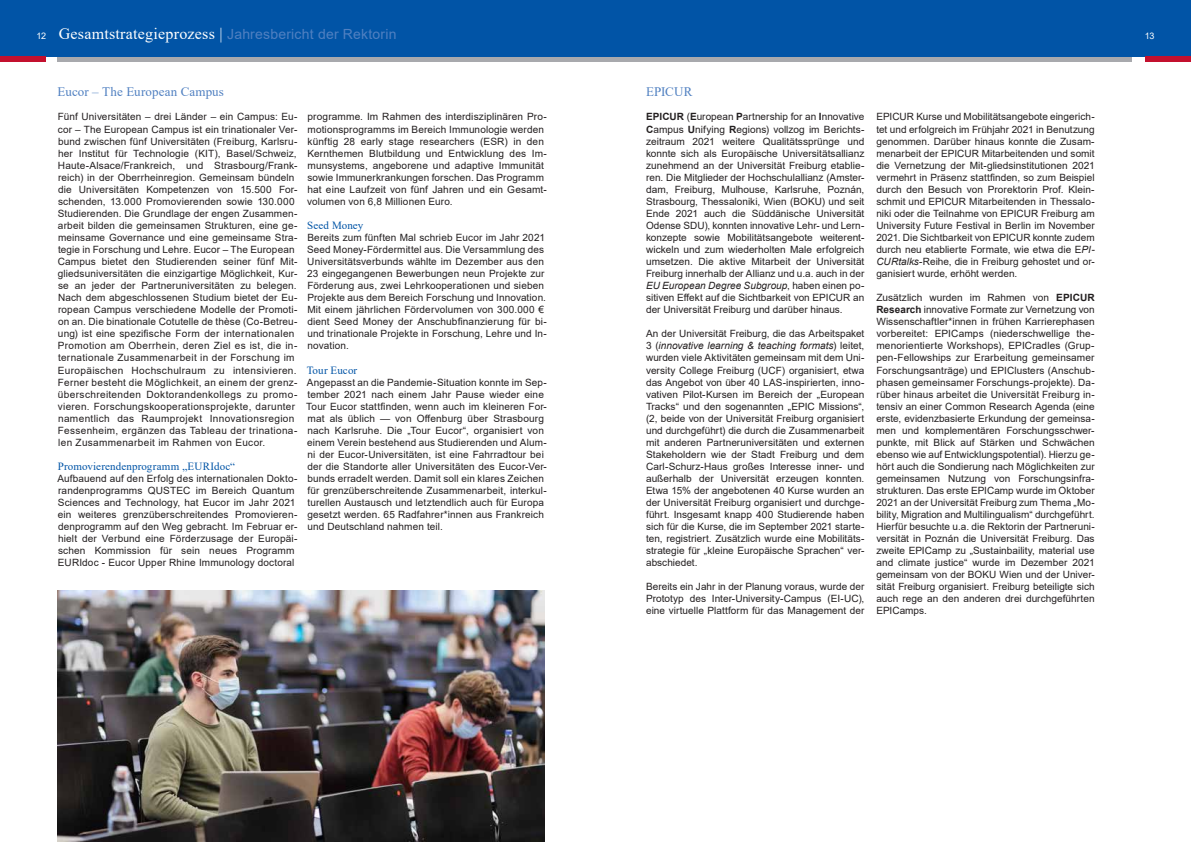
<style>
.page{position:relative;width:1191px;height:842px;background:#fff}
.page>*{position:absolute;margin:0;border:0;box-sizing:border-box;transform-origin:0 0}
.t1{font:14px "Arial";letter-spacing:.015em;color:#5080c1}
.t2{font:13px "Times New Roman";letter-spacing:.005em;color:#5080c1}
.t3{font:11px "Times New Roman";letter-spacing:.01em;color:#0154a6}
.t4{font:10px/12px "Arial";letter-spacing:.015em;color:#231f20;text-align:justify}
.t5{font:9px "Arial";color:#fff}
.s1{font-size:9px;color:#fff}
.s2{font-family:"Times New Roman";font-size:16px;color:#fff}
.s3{font-weight:700}
.s4{font-style:italic}
</style>
<div class="page">
<div style="left:58px;top:57px;width:1074px;height:5px;background:#a8a9ad"></div>
<div style="left:0;top:0;width:1191px;height:57px;background:#0154a6"></div>
<div style="left:1144px;top:57px;width:47px;height:5px;background:#c3102e"></div>
<div style="left:0;top:57px;width:46px;height:5px;background:#c3102e"></div>
<img style="left:58px;top:590px;width:486px;height:252px">
<h1 class="t1" style="left:36px;top:25px;width:362px"><span class="s1">12</span> <span class="s2">Gesamtstrategieprozess |</span> Jahresbericht der Rektorin</h1>
<p class="t5" style="left:1144px;top:30px;width:11px">13</p>
<h2 class="t2" style="left:58px;top:83px;width:168px">Eucor – The European Campus</h2>
<p class="t4" style="left:58px;top:111px;width:241px;text-align:left">Fünf Universitäten – drei Länder – ein Campus: Eu&shy;cor – The European Campus ist ein trinationaler Ver&shy;bund zwischen fünf Universitäten (Freiburg, Karlsru&shy;her Institut für Technologie (KIT), Basel/Schweiz, Haute-Alsace/Frankreich, und Strasbourg/Frank&shy;reich) in der Oberrheinregion. Gemeinsam bündeln die Universitäten Kompetenzen von 15.500 For&shy;schenden, 13.000 Promovierenden sowie 130.000<br>Studierenden. Die Grundlage der engen Zusammen&shy;arbeit bilden die gemeinsamen Strukturen, eine ge&shy;meinsame Governance und eine gemeinsame Stra&shy;tegie in Forschung und Lehre. Eucor – The European Campus bietet den Studierenden seiner fünf Mit&shy;gliedsuniversitäten die einzigartige Möglichkeit, Kur&shy;se an jeder der Partneruniversitäten zu belegen.<br>Nach dem abgeschlossenen Studium bietet der Eu&shy;ropean Campus verschiedene Modelle der Promoti&shy;on an. Die binationale Cotutelle de thèse (Co-Betreu&shy;ung) ist eine spezifische Form der internationalen Promotion am Oberrhein, deren Ziel es ist, die in&shy;ternationale Zusammenarbeit in der Forschung im Europäischen Hochschulraum zu intensivieren.<br>Ferner besteht die Möglichkeit, an einem der grenz&shy;überschreitenden Doktorandenkollegs zu promo&shy;vieren. Forschungskooperationsprojekte, darunter namentlich das Raumprojekt Innovationsregion Fessenheim, ergänzen das Tableau der trinationa&shy;len Zusammenarbeit im Rahmen von Eucor.</p>
<p class="t3" style="left:58px;top:458px;width:179px">Promovierendenprogramm „EURIdoc“</p>
<p class="t4" style="left:57px;top:472px;width:241px;text-align:left">Aufbauend auf den Erfolg des internationalen Dokto&shy;randenprogramms QUSTEC im Bereich Quantum Sciences and Technology, hat Eucor im Jahr 2021 ein weiteres grenzüberschreitendes Promovieren&shy;denprogramm auf den Weg gebracht. Im Februar er&shy;hielt der Verbund eine Förderzusage der Europäi&shy;schen Kommission für sein neues Programm EURIdoc - Eucor Upper Rhine Immunology doctoral</p>
<p class="t4" style="left:307px;top:111px;width:241px;text-align:left">programme. Im Rahmen des interdisziplinären Pro&shy;motionsprogramms im Bereich Immunologie werden künftig 28 early stage researchers (ESR) in den Kernthemen Blutbildung und Entwicklung des Im&shy;munsystems, angeborene und adaptive Immunität sowie Immunerkrankungen forschen. Das Programm hat eine Laufzeit von fünf Jahren und ein Gesamt&shy;volumen von 6,8 Millionen Euro.</p>
<p class="t3" style="left:307px;top:217px;width:58px">Seed Money</p>
<p class="t4" style="left:307px;top:231px;width:241px;text-align:left">Bereits zum fünften Mal schrieb Eucor im Jahr 2021<br>Seed Money-Fördermittel aus. Die Versammlung des Universitätsverbunds wählte im Dezember aus den 23 eingegangenen Bewerbungen neun Projekte zur Förderung aus, zwei Lehrkooperationen und sieben Projekte aus dem Bereich Forschung und Innovation.<br>Mit einem jährlichen Fördervolumen von 300.000 € dient Seed Money der Anschubfinanzierung für bi&shy;und trinationale Projekte in Forschung, Lehre und In&shy;novation.</p>
<p class="t3" style="left:307px;top:362px;width:52px">Tour Eucor</p>
<p class="t4" style="left:306px;top:376px;width:242px;text-align:left">Angepasst an die Pandemie-Situation konnte im Sep&shy;tember 2021 nach einem Jahr Pause wieder eine Tour Eucor stattfinden, wenn auch im kleineren For&shy;mat als üblich — von Offenburg über Strasbourg nach Karlsruhe. Die „Tour Eucor“, organisiert von einem Verein bestehend aus Studierenden und Alum&shy;ni der Eucor-Universitäten, ist eine Fahrradtour bei der die Standorte aller Universitäten des Eucor-Ver&shy;bunds erradelt werden. Damit soll ein klares Zeichen für grenzüberschreitende Zusammenarbeit, interkul&shy;turellen Austausch und letztendlich auch für Europa gesetzt werden. 65 Radfahrer*innen aus Frankreich und Deutschland nahmen teil.</p>
<h2 class="t2" style="left:646px;top:83px;width:48px">EPICUR</h2>
<p class="t4" style="left:646px;top:111px;width:220px"><span class="s3">EPICUR</span> (<span class="s3">E</span>uropean <span class="s3">P</span>artnership for an <span class="s3">I</span>nnovative <span class="s3">C</span>ampus <span class="s3">U</span>nifying <span class="s3">R</span>egions) vollzog im Berichts&shy;zeitraum 2021 weitere Qualitätssprünge und konnte sich als Europäische Universitätsallianz zunehmend an der Universität Freiburg etablie&shy;ren. Die Mitglieder der Hochschulallianz (Amster&shy;dam, Freiburg, Mulhouse, Karlsruhe, Poznán, Strasbourg, Thessaloniki, Wien (BOKU) und seit Ende 2021 auch die Süddänische Universität Odense SDU), konnten innovative Lehr- und Lern&shy;konzepte sowie Mobilitätsangebote weiterent&shy;wickeln und zum wiederholten Male erfolgreich umsetzen. Die aktive Mitarbeit der Universität Freiburg innerhalb der Allianz und u.a. auch in der <span class="s4">EU European Degree Subgroup</span>, haben einen po&shy;sitiven Effekt auf die Sichtbarkeit von EPICUR an der Universität Freiburg und darüber hinaus.</p>
<p class="t4" style="left:646px;top:328px;width:220px">An der Universität Freiburg, die das Arbeitspaket 3 (<span class="s4">innovative learning &amp; teaching formats</span>) leitet, wurden viele Aktivitäten gemeinsam mit dem Uni&shy;versity College Freiburg (UCF) organisiert, etwa das Angebot von über 40 LAS-inspirierten, inno&shy;vativen Pilot-Kursen im Bereich der „European Tracks“ und den sogenannten „EPIC Missions“, (2, beide von der Universität Freiburg organisiert und durchgeführt) die durch die Zusammenarbeit mit anderen Partneruniversitäten und externen Stakeholdern wie der Stadt Freiburg und dem Carl-Schurz-Haus großes Interesse inner- und außerhalb der Universität erzeugen konnten.<br>Etwa 15% der angebotenen 40 Kurse wurden an der Universität Freiburg organisiert und durchge&shy;führt. Insgesamt knapp 400 Studierende haben sich für die Kurse, die im September 2021 starte&shy;ten, registriert. Zusätzlich wurde eine Mobilitäts&shy;strategie für „kleine Europäische Sprachen“ ver&shy;abschiedet.</p>
<p class="t4" style="left:646px;top:581px;width:220px">Bereits ein Jahr in der Planung voraus, wurde der Prototyp des Inter-University-Campus (EI-UC), eine virtuelle Plattform für das Management der</p>
<p class="t4" style="left:876px;top:111px;width:220px">EPICUR Kurse und Mobilitätsangebote eingerich&shy;tet und erfolgreich im Frühjahr 2021 in Benutzung genommen. Darüber hinaus konnte die Zusam&shy;menarbeit der EPICUR Mitarbeitenden und somit die Vernetzung der Mit-gliedsinstitutionen 2021 vermehrt in Präsenz stattfinden, so zum Beispiel durch den Besuch von Prorektorin Prof. Klein&shy;schmit und EPICUR Mitarbeitenden in Thessalo&shy;niki oder die Teilnahme von EPICUR Freiburg am University Future Festival in Berlin im November 2021. Die Sichtbarkeit von EPICUR konnte zudem durch neu etablierte Formate, wie etwa die E<span class="s4">PI-CURtalks</span>-Reihe, die in Freiburg gehostet und or&shy;ganisiert wurde, erhöht werden.</p>
<p class="t4" style="left:876px;top:292px;width:220px">Zusätzlich wurden im Rahmen von <span class="s3">EPICUR Research</span> innovative Formate zur Vernetzung von Wissenschaftler*innen in frühen Karrierephasen vorbereitet: EPICamps (niederschwellige the&shy;menorientierte Workshops), EPICradles (Grup&shy;pen-Fellowships zur Erarbeitung gemeinsamer Forschungsanträge) und EPIClusters (Anschub&shy;phasen gemeinsamer Forschungs-projekte). Da&shy;rüber hinaus arbeitet die Universität Freiburg in&shy;tensiv an einer Common Research Agenda (eine erste, evidenzbasierte Erkundung der gemeinsa&shy;men und komplementären Forschungsschwer&shy;punkte, mit Blick auf Stärken und Schwächen ebenso wie auf Entwicklungspotential). Hierzu ge&shy;hört auch die Sondierung nach Möglichkeiten zur gemeinsamen Nutzung von Forschungsinfra&shy;strukturen. Das erste EPICamp wurde im Oktober 2021 an der Universität Freiburg zum Thema „Mo&shy;bility, Migration and Multilingualism“ durchgeführt.<br>Hierfür besuchte u.a. die Rektorin der Partneruni&shy;versität in Poznán die Universität Freiburg. Das zweite EPICamp zu „Sustainbaility, material use and climate justice“ wurde im Dezember 2021 gemeinsam von der BOKU Wien und der Univer&shy;sität Freiburg organisiert. Freiburg beteiligte sich auch rege an den anderen drei durchgeführten EPICamps.</p>
</div>
